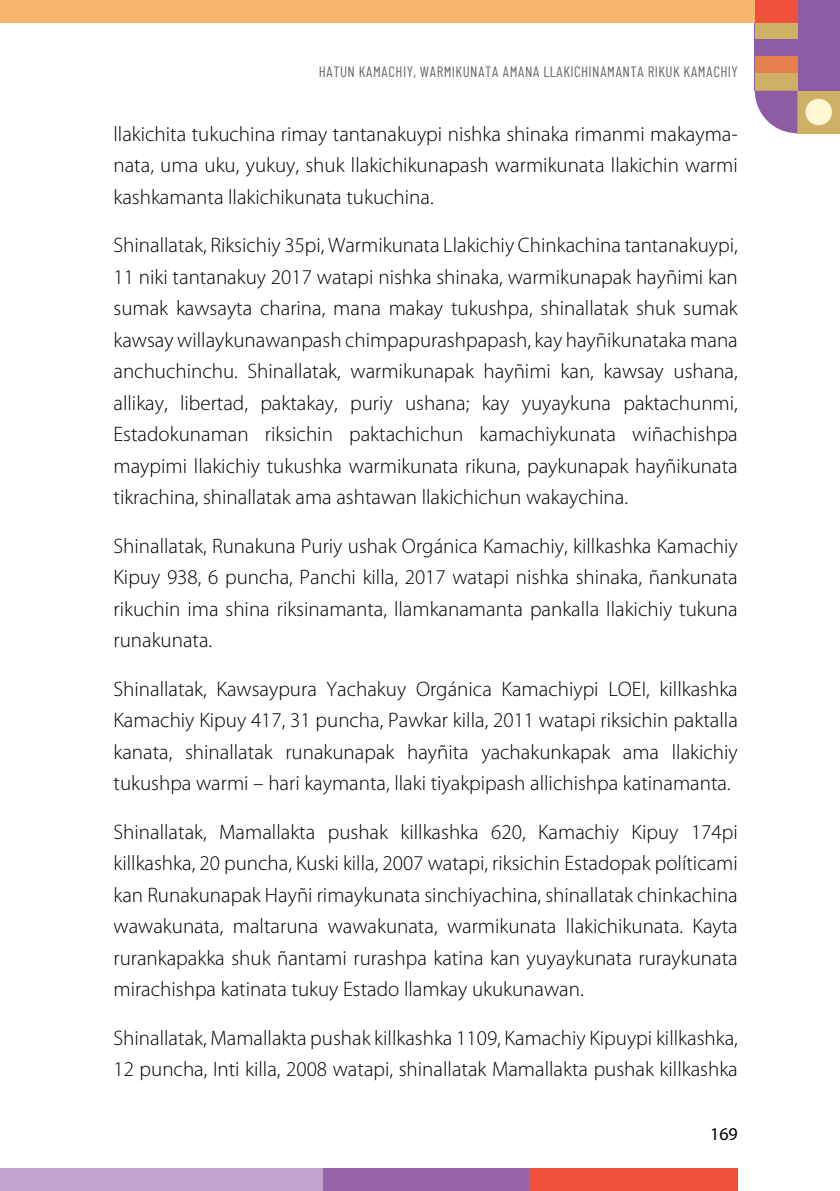
<style>
.page{position:relative;width:840px;height:1191px;background:#fff}
.page>*{position:absolute;margin:0;border:0;box-sizing:border-box;transform-origin:0 0}
.t1{font:300 21px/31.6px "Myriad Pro";color:#000;text-align:justify}
.t2{font:18px "Myriad Pro";color:#000}
.t3{font:15px "Barlow Condensed";letter-spacing:.025em;color:#67686b}
</style>
<div class="page">
<div style="left:322px;top:1168px;width:208px;height:23px;background:#9865aa"></div>
<div style="left:530px;top:1168px;width:207px;height:23px;background:#f0513c"></div>
<div style="left:0;top:1168px;width:322px;height:23px;background:#c3a2cd"></div>
<div style="left:754px;top:0;width:85px;height:91px;background:#8e5ca5"></div>
<div style="left:0;top:0;width:754px;height:23px;background:#fbb66e"></div>
<div style="left:754px;top:23px;width:43px;height:17px;background:#d0b064"></div>
<div style="left:754px;top:0;width:43px;height:23px;background:#f0513c"></div>
<div style="left:754px;top:57px;width:43px;height:17px;background:#e3804b"></div>
<div style="left:754px;top:74px;width:43px;height:17px;background:#d0b064"></div>
<div style="left:797px;top:91px;width:42px;height:42px;background:#d0b064"></div>
<div style="left:805px;top:99px;width:26px;height:26px;background:#fff6d4;border-radius:50%"></div>
<svg style="left:754px;top:91px;width:43px;height:42px"></svg>
<p class="t3" style="left:318px;top:62px;width:420px">HATUN KAMACHIY, WARMIKUNATA AMANA LLAKICHINAMANTA RIKUK KAMACHIY</p>
<p class="t1" style="left:113px;top:117px;width:625px">llakichita tukuchina rimay tantanakuypi nishka shinaka rimanmi makayma&shy;nata, uma uku, yukuy, shuk llakichikunapash warmikunata llakichin warmi kashkamanta llakichikunata tukuchina.</p>
<p class="t1" style="left:113px;top:229px;width:625px">Shinallatak, Riksichiy 35pi, Warmikunata Llakichiy Chinkachina tantanakuypi, 11 niki tantanakuy 2017 watapi nishka shinaka, warmikunapak hayñimi kan sumak kawsayta charina, mana makay tukushpa, shinallatak shuk sumak kawsay willaykunawanpash chimpapurashpapash, kay hayñikunataka mana anchuchinchu. Shinallatak, warmikunapak hayñimi kan, kawsay ushana, allikay, libertad, paktakay, puriy ushana; kay yuyaykuna paktachunmi, Estadokunaman riksichin paktachichun kamachiykunata wiñachishpa maypimi llakichiy tukushka warmikunata rikuna, paykunapak hayñikunata tikrachina, shinallatak ama ashtawan llakichichun wakaychina.</p>
<p class="t1" style="left:113px;top:530px;width:625px">Shinallatak, Runakuna Puriy ushak Orgánica Kamachiy, killkashka Kamachiy Kipuy 938, 6 puncha, Panchi killa, 2017 watapi nishka shinaka, ñankunata rikuchin ima shina riksinamanta, llamkanamanta pankalla llakichiy tukuna runakunata.</p>
<p class="t1" style="left:113px;top:673px;width:625px">Shinallatak, Kawsaypura Yachakuy Orgánica Kamachiypi LOEI, killkashka Kamachiy Kipuy 417, 31 puncha, Pawkar killa, 2011 watapi riksichin paktalla kanata, shinallatak runakunapak hayñita yachakunkapak ama llakichiy tukushpa warmi – hari kaymanta, llaki tiyakpipash allichishpa katinamanta.</p>
<p class="t1" style="left:113px;top:816px;width:625px">Shinallatak, Mamallakta pushak killkashka 620, Kamachiy Kipuy 174pi killkashka, 20 puncha, Kuski killa, 2007 watapi, riksichin Estadopak políticami kan Runakunapak Hayñi rimaykunata sinchiyachina, shinallatak chinkachina wawakunata, maltaruna wawakunata, warmikunata llakichikunata. Kayta rurankapakka shuk ñantami rurashpa katina kan yuyaykunata ruraykunata mirachishpa katinata tukuy Estado llamkay ukukunawan.</p>
<p class="t1" style="left:113px;top:1022px;width:625px">Shinallatak, Mamallakta pushak killkashka 1109, Kamachiy Kipuypi killkashka,<br>12 puncha, Inti killa, 2008 watapi, shinallatak Mamallakta pushak killkashka</p>
<p class="t2" style="left:709px;top:1123px;width:29px">169</p>
</div>
